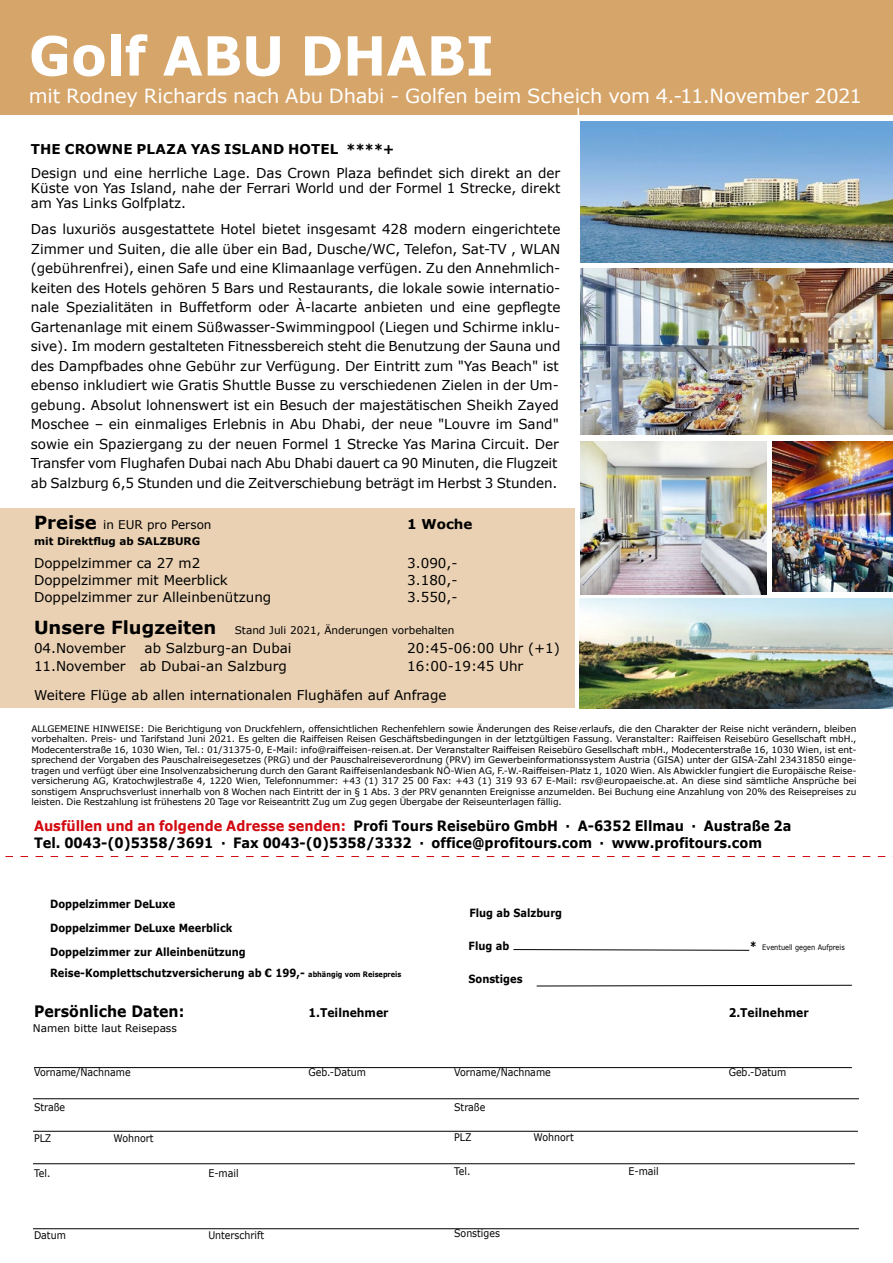
<style>
.page{position:relative;width:893px;height:1263px;background:#fff}
.page>*{position:absolute;margin:0;border:0;box-sizing:border-box;transform-origin:0 0}
.t1{font:700 54px "Verdana";color:#fff;scale:.96 1}
.t2{font:19.5px "Verdana";letter-spacing:-.01em;color:#fff}
.t3{font:700 15.75px "Verdana";color:#000;scale:.9 1}
.t4{font:700 14.25px/16.5px "Verdana";color:#000;scale:.91 1}
.t5{font:13.65px/19.5px "Verdana";color:#000;text-align:justify}
.t6{font:13.5px/29.4px "Verdana";color:#000}
.t7{font:700 13.5px "Verdana";letter-spacing:.005em;color:#000}
.t8{font:700 12px "Verdana";color:#000;scale:.9 1}
.t9{font:12px "Verdana";color:#000}
.t10{font:700 11.25px/24px "Verdana";color:#000;scale:.88 1}
.t11{font:10.5px "Verdana";color:#000;scale:.9 1}
.t12{font:10.5px "Verdana";color:#000}
.t13{font:700 10.5px "Verdana";color:#000}
.t14{font:9px/10.5px "Verdana";letter-spacing:-.005em;color:#000;text-align:justify}
.t15{font:7.5px "Verdana";color:#000;scale:.88 1}
.s1{font-weight:700;font-size:18px}
.s2{color:#d20a11}
.s3{font-size:7.5px}
.s4{font-weight:700;font-size:11.25px}
</style>
<div class="page">
<div style="left:0;top:0;width:893px;height:115px;background:#d6a56a"></div>
<svg style="left:5px;top:856px;width:888px;height:1px"></svg>
<div style="left:0;top:509px;width:574px;height:199px;background:#ead1b3"></div>
<hr style="left:578px;top:108px;width:1px;height:628px;background:#fff">
<hr style="left:34px;top:1067px;width:818px;height:1px;background:#000">
<hr style="left:33px;top:1098px;width:826px;height:1px;background:#000">
<hr style="left:33px;top:1131px;width:825px;height:1px;background:#000">
<hr style="left:33px;top:1163px;width:822px;height:1px;background:#000">
<img style="left:580px;top:121px;width:313px;height:142px">
<img style="left:580px;top:269px;width:313px;height:166px">
<img style="left:579px;top:599px;width:314px;height:109px">
<img style="left:580px;top:441px;width:186px;height:153px">
<hr style="left:33px;top:1228px;width:826px;height:1px;background:#000">
<svg style="left:536px;top:985px;width:316px;height:1px"></svg>
<img style="left:772px;top:441px;width:121px;height:150px">
<svg style="left:513px;top:949px;width:237px;height:2px"></svg>
<h1 class="t1" style="left:29px;top:18px;width:486px">Golf ABU DHABI</h1>
<h2 class="t2" style="left:29px;top:83px;width:835px">mit Rodney Richards nach Abu Dhabi - Golfen beim Scheich vom 4.-11.November 2021</h2>
<h3 class="t7" style="left:31px;top:139px;width:365px">THE CROWNE PLAZA YAS ISLAND HOTEL ****+</h3>
<h3 class="t5" style="left:31px;top:166px;width:531px;line-height:15px">Design und eine herrliche Lage. Das Crown Plaza befindet sich direkt an der Küste von Yas Island, nahe der Ferrari World und der Formel 1 Strecke, direkt am Yas Links Golfplatz.</h3>
<p class="t5" style="left:31px;top:219px;width:531px;text-align:left">Das luxuriös ausgestattete Hotel bietet insgesamt 428 modern eingerichtete Zimmer und Suiten, die alle über ein Bad, Dusche/WC, Telefon, Sat-TV , WLAN (gebührenfrei), einen Safe und eine Klimaanlage verfügen. Zu den Annehmlich&shy;keiten des Hotels gehören 5 Bars und Restaurants, die lokale sowie internatio&shy;nale Spezialitäten in Buffetform oder À-lacarte anbieten und eine gepflegte Gartenanlage mit einem Süßwasser-Swimmingpool (Liegen und Schirme inklu&shy;sive). Im modern gestalteten Fitnessbereich steht die Benutzung der Sauna und des Dampfbades ohne Gebühr zur Verfügung. Der Eintritt zum "Yas Beach" ist ebenso inkludiert wie Gratis Shuttle Busse zu verschiedenen Zielen in der Um&shy;gebung. Absolut lohnenswert ist ein Besuch der majestätischen Sheikh Zayed Moschee – ein einmaliges Erlebnis in Abu Dhabi, der neue "Louvre im Sand" sowie ein Spaziergang zu der neuen Formel 1 Strecke Yas Marina Circuit. Der Transfer vom Flughafen Dubai nach Abu Dhabi dauert ca 90 Minuten, die Flugzeit ab Salzburg 6,5 Stunden und die Zeitverschiebung beträgt im Herbst 3 Stunden.</p>
<h3 class="t9" style="left:34px;top:517px;width:179px"><span class="s1">Preise</span> in EUR pro Person</h3>
<h3 class="t7" style="left:407px;top:515px;width:67px">1 Woche</h3>
<p class="t13" style="left:34px;top:533px;width:168px">mit Direktflug ab SALZBURG</p>
<h3 class="t6" style="left:34px;top:548px;width:168px">Doppelzimmer ca 27 m2</h3>
<h3 class="t6" style="left:407px;top:548px;width:52px">3.090,-</h3>
<h3 class="t6" style="left:34px;top:566px;width:195px">Doppelzimmer mit Meerblick</h3>
<h3 class="t6" style="left:407px;top:566px;width:52px">3.180,-</h3>
<h3 class="t6" style="left:34px;top:583px;width:239px">Doppelzimmer zur Alleinbenützung</h3>
<h3 class="t6" style="left:407px;top:583px;width:52px">3.550,-</h3>
<p class="t12" style="left:34px;top:623px;width:422px"><span class="s1">Unsere Flugzeiten</span> Stand Juli 2021, Änderungen vorbehalten</p>
<h3 class="t6" style="left:34px;top:633px;width:93px">04.November</h3>
<h3 class="t6" style="left:145px;top:633px;width:149px">ab Salzburg-an Dubai</h3>
<h3 class="t6" style="left:407px;top:633px;width:154px">20:45-06:00 Uhr (+1)</h3>
<h3 class="t6" style="left:34px;top:651px;width:254px">11.November ab Dubai-an Salzburg</h3>
<h3 class="t6" style="left:34px;top:651px;width:491px;text-indent:373px">16:00-19:45 Uhr<br>Weitere Flüge ab allen internationalen Flughäfen auf Anfrage</h3>
<p class="t14" style="left:31px;top:723px;width:827px">ALLGEMEINE HINWEISE: Die Berichtigung von Druckfehlern, offensichtlichen Rechenfehlern sowie Änderungen des Reiseverlaufs, die den Charakter der Reise nicht verändern, bleiben vorbehalten. Preis- und Tarifstand Juni 2021. Es gelten die Raiffeisen Reisen Geschäftsbedingungen in der letztgültigen Fassung. Veranstalter: Raiffeisen Reisebüro Gesellschaft mbH., Modecenterstraße 16, 1030 Wien, Tel.: 01/31375-0, E-Mail: info@raiffeisen-reisen.at. Der Veranstalter Raiffeisen Reisebüro Gesellschaft mbH., Modecenterstraße 16, 1030 Wien, ist ent&shy;sprechend der Vorgaben des Pauschalreisegesetzes (PRG) und der Pauschalreiseverordnung (PRV) im Gewerbeinformationssystem Austria (GISA) unter der GISA-Zahl 23431850 einge&shy;tragen und verfügt über eine Insolvenzabsicherung durch den Garant Raiffeisenlandesbank NÖ-Wien AG, F.-W.-Raiffeisen-Platz 1, 1020 Wien. Als Abwickler fungiert die Europäische Reise&shy;versicherung AG, Kratochwjlestraße 4, 1220 Wien, Telefonnummer: +43 (1) 317 25 00 Fax: +43 (1) 319 93 67 E-Mail: rsv@europaeische.at. An diese sind sämtliche Ansprüche bei sonstigem Anspruchsverlust innerhalb von 8 Wochen nach Eintritt der in § 1 Abs. 3 der PRV genannten Ereignisse anzumelden. Bei Buchung eine Anzahlung von 20% des Reisepreises zu leisten. Die Restzahlung ist frühestens 20 Tage vor Reiseantritt Zug um Zug gegen Übergabe der Reiseunterlagen fällig.</p>
<h3 class="t4" style="left:34px;top:818px;width:834px"><span class="s2">Ausfüllen und an folgende Adresse senden:</span> Profi Tours Reisebüro GmbH · A-6352 Ellmau · Austraße 2a<br>Tel. 0043-(0)5358/3691 · Fax 0043-(0)5358/3332 · office@profitours.com · www.profitours.com</h3>
<p class="t10" style="left:50px;top:891px;width:224px">Doppelzimmer DeLuxe<br>Doppelzimmer DeLuxe Meerblick<br>Doppelzimmer zur Alleinbenützung</p>
<p class="t10" style="left:50px;top:960px;width:401px">Reise-Komplettschutzversicherung ab € 199,- <span class="s3">abhängig vom Reisepreis</span></p>
<h3 class="t3" style="left:34px;top:1000px;width:169px">Persönliche Daten:</h3>
<h3 class="t8" style="left:309px;top:1004px;width:90px">1.Teilnehmer</h3>
<p class="t12" style="left:33px;top:1020px;width:145px">Namen bitte laut Reisepass</p>
<p class="t11" style="left:34px;top:1065px;width:109px">Vorname/Nachname</p>
<p class="t11" style="left:309px;top:1065px;width:66px">Geb.-Datum</p>
<p class="t11" style="left:34px;top:1099px;width:36px">Straße</p>
<p class="t11" style="left:34px;top:1131px;width:21px">PLZ</p>
<p class="t11" style="left:114px;top:1131px;width:46px">Wohnort</p>
<p class="t11" style="left:34px;top:1165px;width:20px">Tel.</p>
<p class="t11" style="left:208px;top:1165px;width:35px">E-mail</p>
<p class="t11" style="left:34px;top:1228px;width:37px">Datum</p>
<p class="t11" style="left:208px;top:1228px;width:63px">Unterschrift</p>
<p class="t10" style="left:469px;top:900px;width:107px">Flug ab Salzburg</p>
<p class="t10" style="left:469px;top:933px;width:48px">Flug ab</p>
<p class="t15" style="left:750px;top:942px;width:110px"><span class="s4">*</span> Eventuell gegen Aufpreis</p>
<p class="t10" style="left:469px;top:966px;width:63px">Sonstiges</p>
<h3 class="t8" style="left:729px;top:1004px;width:90px">2.Teilnehmer</h3>
<p class="t11" style="left:454px;top:1065px;width:109px">Vorname/Nachname</p>
<p class="t11" style="left:729px;top:1065px;width:66px">Geb.-Datum</p>
<p class="t11" style="left:454px;top:1099px;width:36px">Straße</p>
<p class="t11" style="left:454px;top:1129px;width:21px">PLZ</p>
<p class="t11" style="left:534px;top:1129px;width:46px">Wohnort</p>
<p class="t11" style="left:454px;top:1164px;width:20px">Tel.</p>
<p class="t11" style="left:628px;top:1164px;width:35px">E-mail</p>
<p class="t11" style="left:454px;top:1225px;width:52px">Sonstiges</p>
</div>
